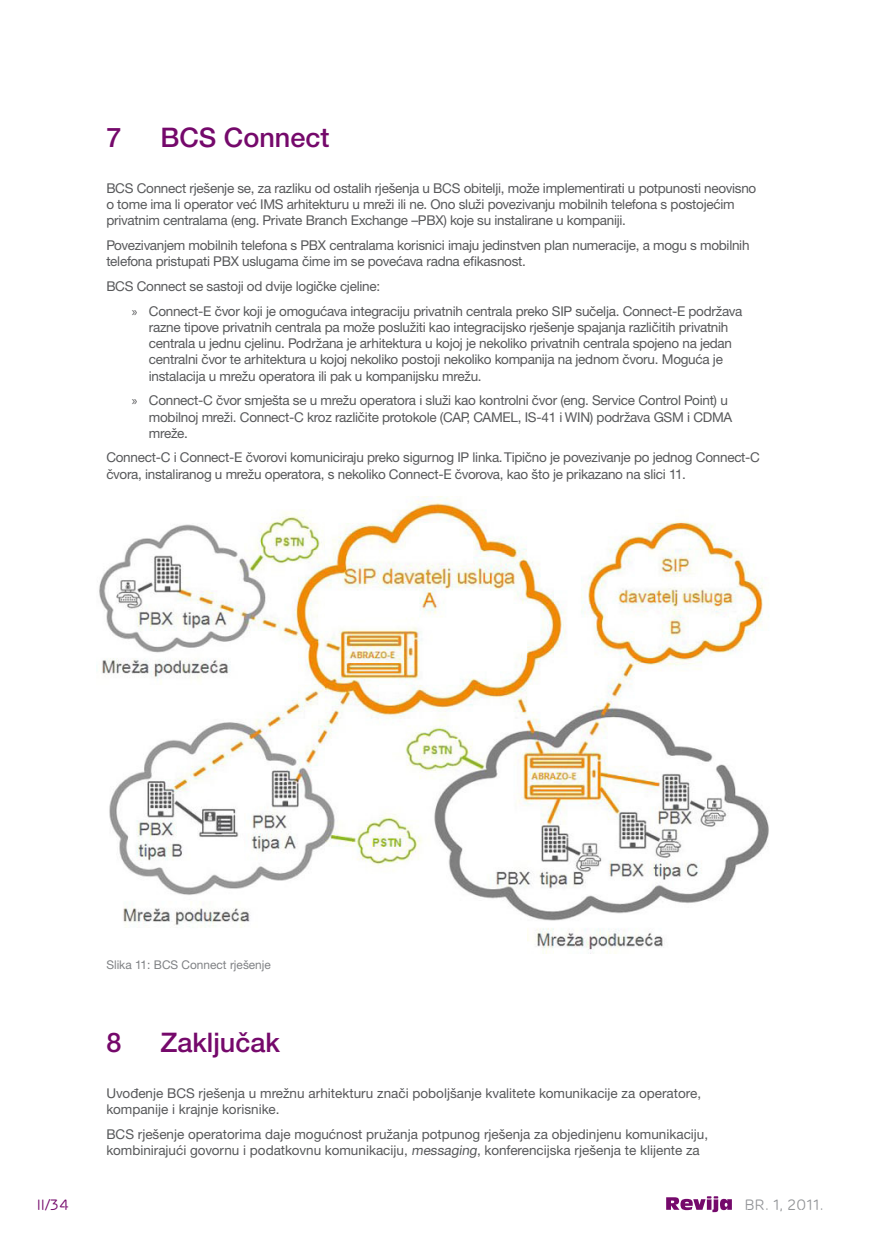
<style>
.page{position:relative;width:872px;height:1234px;background:#fff}
.page>*{position:absolute;margin:0;border:0;box-sizing:border-box;transform-origin:0 0}
.Glavni_naslov_1{font:500 27px "Ericsson Sans";color:#75096b}
.t1{font:15px "Ericsson Capital";color:#939598}
.t2{font:15px "Ericsson Capital";color:#75096b}
.osnovni_tekst{font:13.5px/16.2px "Ericsson Sans";letter-spacing:-.02em;color:#57585a}
.bulett_lista{font:13.5px/16.2px "Ericsson Sans";letter-spacing:-.02em;color:#57585a}
.osnovni_tekst-2{font:13.5px/16.2px "Ericsson Sans";color:#57585a}
.potpis_pod_sliku{font:12px "Ericsson Sans";color:#808285}
.s1{font-family:"Myriad Pro"}
</style>
<div class="page">
<svg style="left:666px;top:1196px;width:66px;height:15px"></svg>
<img style="left:96px;top:496px;width:673px;height:456px">
<p class="Glavni_naslov_1" style="left:106px;top:122px;width:17px">7</p>
<p class="Glavni_naslov_1" style="left:160px;top:122px;width:171px">BCS Connect</p>
<p class="osnovni_tekst" style="left:106px;top:180px;width:651px">BCS Connect rješenje se, za razliku od ostalih rješenja u BCS obitelji, može implementirati u potpunosti neovisno o tome ima li operator već IMS arhitekturu u mreži ili ne. Ono služi povezivanju mobilnih telefona s postojećim privatnim centralama (eng. Private Branch Exchange –PBX) koje su instalirane u kompaniji.</p>
<p class="osnovni_tekst" style="left:106px;top:237px;width:644px">Povezivanjem mobilnih telefona s PBX centralama korisnici imaju jedinstven plan numeracije, a mogu s mobilnih telefona pristupati PBX uslugama čime im se povećava radna efikasnost.</p>
<p class="osnovni_tekst" style="left:106px;top:278px;width:275px">BCS Connect se sastoji od dvije logičke cjeline:</p>
<p class="bulett_lista" style="left:149px;top:303px;width:595px;text-indent:-17px"><span class="s1">»</span> Connect-E čvor koji je omogućava integraciju privatnih centrala preko SIP sučelja. Connect-E podržava razne tipove privatnih centrala pa može poslužiti kao integracijsko rješenje spajanja različitih privatnih centrala u jednu cjelinu. Podržana je arhitektura u kojoj je nekoliko privatnih centrala spojeno na jedan centralni čvor te arhitektura u kojoj nekoliko postoji nekoliko kompanija na jednom čvoru. Moguća je instalacija u mrežu operatora ili pak u kompanijsku mrežu.</p>
<p class="bulett_lista" style="left:149px;top:392px;width:585px;text-indent:-17px"><span class="s1">»</span> Connect-C čvor smješta se u mrežu operatora i služi kao kontrolni čvor (eng. Service Control Point) u mobilnoj mreži. Connect-C kroz različite protokole (CAP, CAMEL, IS-41 i WIN) podržava GSM i CDMA mreže.</p>
<p class="osnovni_tekst" style="left:106px;top:449px;width:655px">Connect-C i Connect-E čvorovi komuniciraju preko sigurnog IP linka. Tipično je povezivanje po jednog Connect-C čvora, instaliranog u mrežu operatora, s nekoliko Connect-E čvorova, kao što je prikazano na slici 11.</p>
<p class="potpis_pod_sliku" style="left:106px;top:957px;width:166px">Slika 11: BCS Connect rješenje</p>
<p class="Glavni_naslov_1" style="left:106px;top:1027px;width:17px">8</p>
<p class="Glavni_naslov_1" style="left:160px;top:1027px;width:121px">Zaključak</p>
<p class="osnovni_tekst-2" style="left:106px;top:1085px;width:596px">Uvođenje BCS rješenja u mrežnu arhitekturu znači poboljšanje kvalitete komunikacije za operatore, kompanije i krajnje korisnike.</p>
<p class="osnovni_tekst-2" style="left:106px;top:1125px;width:603px">BCS rješenje operatorima daje mogućnost pružanja potpunog rješenja za objedinjenu komunikaciju, kombinirajući govornu i podatkovnu komunikaciju, messaging, konferencijska rješenja te klijente za</p>
<p class="t2" style="left:37px;top:1195px;width:34px">II/34</p>
<p class="t1" style="left:744px;top:1195px;width:80px">br. 1, 2011.</p>
</div>
